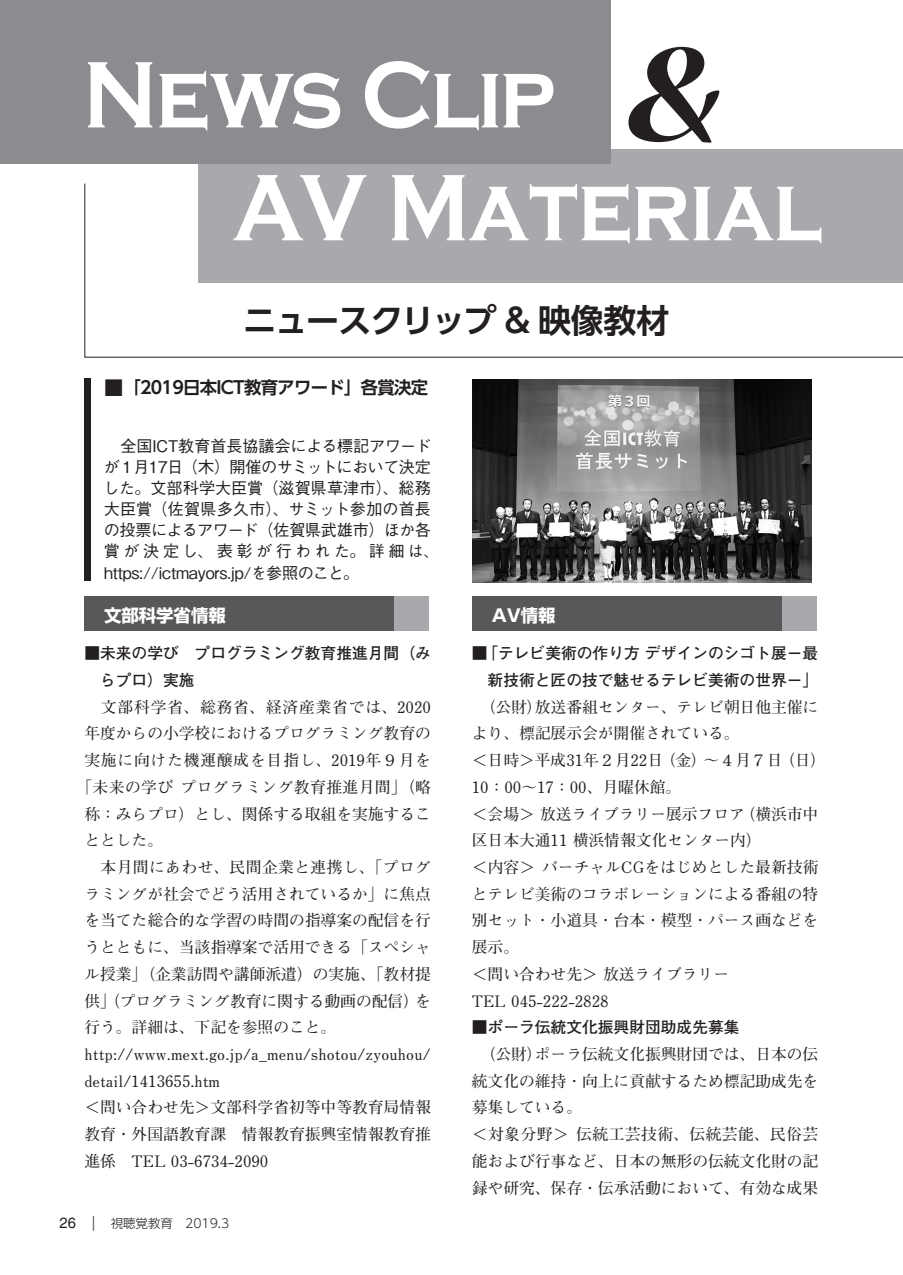
<style>
.page{position:relative;width:903px;height:1275px;background:#fff}
.page>*{position:absolute;margin:0;border:0;box-sizing:border-box;transform-origin:0 0}
.t1{font:italic 700 condensed 157.67px "Nueva Std";color:#231f20;scale:1.3 1}
.t2{font:700 97.83px "Copperplate Gothic";letter-spacing:-.01em;color:#fff;scale:.88 1}
.t3{font:700 32.9px "UD Shin Go Pro De";letter-spacing:-.035em;color:#231f20}
.冒頭_見出し{font:700 17.32px "UD Shin Go Pro De";letter-spacing:-.04em;color:#231f20}
.みだし情報_白抜き{font:700 17.32px "Shin Go Pr 6";color:#fff}
.冒頭_本文{font:500 16.1px/21px "Gothic BBB Pr 6";letter-spacing:-.015em;color:#231f20}
.yuei_本文{font:700 15.75px/26.8px "Futo Min A101 Pro";color:#231f20;text-align:justify}
.NewsClip__見出し{font:700 15.75px/26.8px "Futo Go B101 Pr 6";color:#231f20}
.yuei_本文-2{font:700 15.75px "Futo Min A101 Pro";letter-spacing:.055em;color:#231f20}
.yuei_本文-3{font:700 15.75px "Futo Min A101 Pro";letter-spacing:.05em;color:#231f20}
.yuei_本文-4{font:700 15.75px "Futo Min A101 Pro";letter-spacing:.03em;color:#231f20}
.t4{font:300 12.42px "UD Shin Go Pro";color:#231f20}
.s1{font-size:19.25px}
.s2{font-family:"Helvetica LT Std";font-weight:400;font-size:14.88px}
.s3{font-family:"Shin Go Pro";font-size:14.88px}
</style>
<div class="page">
<div style="left:84px;top:596px;width:345px;height:35px;background:#57585a"></div>
<div style="left:394px;top:596px;width:35px;height:35px;background:#a8a9ad"></div>
<div style="left:472px;top:596px;width:345px;height:35px;background:#57585a"></div>
<div style="left:782px;top:596px;width:35px;height:35px;background:#a8a9ad"></div>
<img style="left:472px;top:379px;width:340px;height:204px">
<div style="left:198px;top:149px;width:705px;height:134px;background:#a8a9ad"></div>
<div style="left:0;top:0;width:610px;height:164px;background:#8a8c8f"></div>
<svg style="left:84px;top:183px;width:819px;height:175px"></svg>
<div style="left:84px;top:378px;width:6px;height:202px;background:#231f20"></div>
<p class="t1" style="left:626px;top:24px;width:75px">&amp;</p>
<p class="t2" style="left:233px;top:154px;width:671px">AV Material</p>
<p class="t2" style="left:83px;top:41px;width:538px">News Clip</p>
<p class="t3" style="left:243px;top:293px;width:428px">ニュースクリップ &amp; 映像教材</p>
<p class="冒頭_見出し" style="left:104px;top:373px;width:326px"><span class="s1">■</span>「2019日本ICT教育アワード」各賞決定</p>
<p class="冒頭_本文" style="left:103px;top:434px;width:338px">　全国ICT教育首長協議会による標記アワードが１月17日（木）開催のサミットにおいて決定した。文部科学大臣賞（滋賀県草津市）、総務大臣賞（佐賀県多久市）、サミット参加の首長の投票によるアワード（佐賀県武雄市）ほか各賞が決定し、表彰が行われた。詳細は、https://ictmayors.jp/を参照のこと。</p>
<p class="みだし情報_白抜き" style="left:104px;top:602px;width:123px">文部科学省情報</p>
<p class="NewsClip__見出し" style="left:100px;top:639px;width:332px;text-indent:-16px">■未来の学び　プログラミング教育推進月間（みらプロ）実施</p>
<p class="yuei_本文-2" style="left:84px;top:694px;width:348px">　文部科学省、総務省、経済産業省では、2020</p>
<p class="yuei_本文" style="left:84px;top:718px;width:348px">年度からの小学校におけるプログラミング教育の</p>
<p class="yuei_本文-3" style="left:84px;top:748px;width:348px">実施に向けた機運醸成を目指し、2019年９月を</p>
<p class="yuei_本文-4" style="left:76px;top:775px;width:356px">「未来の学び プログラミング教育推進月間」（略</p>
<p class="yuei_本文" style="left:84px;top:798px;width:348px">称：みらプロ）とし、関係する取組を実施するこ</p>
<p class="yuei_本文" style="left:84px;top:825px;width:80px">ととした。</p>
<p class="yuei_本文" style="left:84px;top:852px;width:348px">　本月間にあわせ、民間企業と連携し、「プログラミングが社会でどう活用されているか」に焦点を当てた総合的な学習の時間の指導案の配信を行うとともに、当該指導案で活用できる「スペシャル授業」（企業訪問や講師派遣）の実施、「教材提供」（プログラミング教育に関する動画の配信）を行う。詳細は、下記を参照のこと。</p>
<p class="yuei_本文" style="left:84px;top:1039px;width:348px">http://www.mext.go.jp/a_menu/shotou/zyouhou/ detail/1413655.htm</p>
<p class="yuei_本文" style="left:84px;top:1092px;width:348px">＜問い合わせ先＞文部科学省初等中等教育局情報教育・外国語教育課　情報教育振興室情報教育推進係　TEL 03-6734-2090</p>
<p class="t4" style="left:60px;top:1213px;width:171px"><span class="s2">26</span> <span class="s3">｜</span> 視聴覚教育　2019.3</p>
<p class="みだし情報_白抜き" style="left:492px;top:602px;width:65px">AV情報</p>
<p class="NewsClip__見出し" style="left:472px;top:639px;width:348px;text-align:right">■「テレビ美術の作り方 デザインのシゴト展－最新技術と匠の技で魅せるテレビ美術の世界－」</p>
<p class="yuei_本文" style="left:472px;top:691px;width:348px">　（公財）放送番組センター、テレビ朝日他主催により、標記展示会が開催されている。</p>
<p class="yuei_本文" style="left:472px;top:745px;width:356px">＜日時＞平成31年２月22日（金）〜４月７日（日）<br>10：00〜17：00、月曜休館。</p>
<p class="yuei_本文" style="left:472px;top:798px;width:348px">＜会場＞ 放送ライブラリー展示フロア（横浜市中区日本大通11 横浜情報文化センター内）</p>
<p class="yuei_本文" style="left:472px;top:852px;width:348px">＜内容＞ バーチャルCGをはじめとした最新技術とテレビ美術のコラボレーションによる番組の特別セット・小道具・台本・模型・パース画などを展示。</p>
<p class="yuei_本文" style="left:472px;top:959px;width:259px">＜問い合わせ先＞ 放送ライブラリー</p>
<p class="yuei_本文" style="left:472px;top:985px;width:138px">TEL 045-222-2828</p>
<p class="NewsClip__見出し" style="left:472px;top:1013px;width:269px">■ポーラ伝統文化振興財団助成先募集</p>
<p class="yuei_本文" style="left:472px;top:1039px;width:348px">　（公財）ポーラ伝統文化振興財団では、日本の伝統文化の維持・向上に貢献するため標記助成先を募集している。</p>
<p class="yuei_本文" style="left:472px;top:1119px;width:348px">＜対象分野＞ 伝統工芸技術、伝統芸能、民俗芸能および行事など、日本の無形の伝統文化財の記録や研究、保存・伝承活動において、有効な成果</p>
</div>
